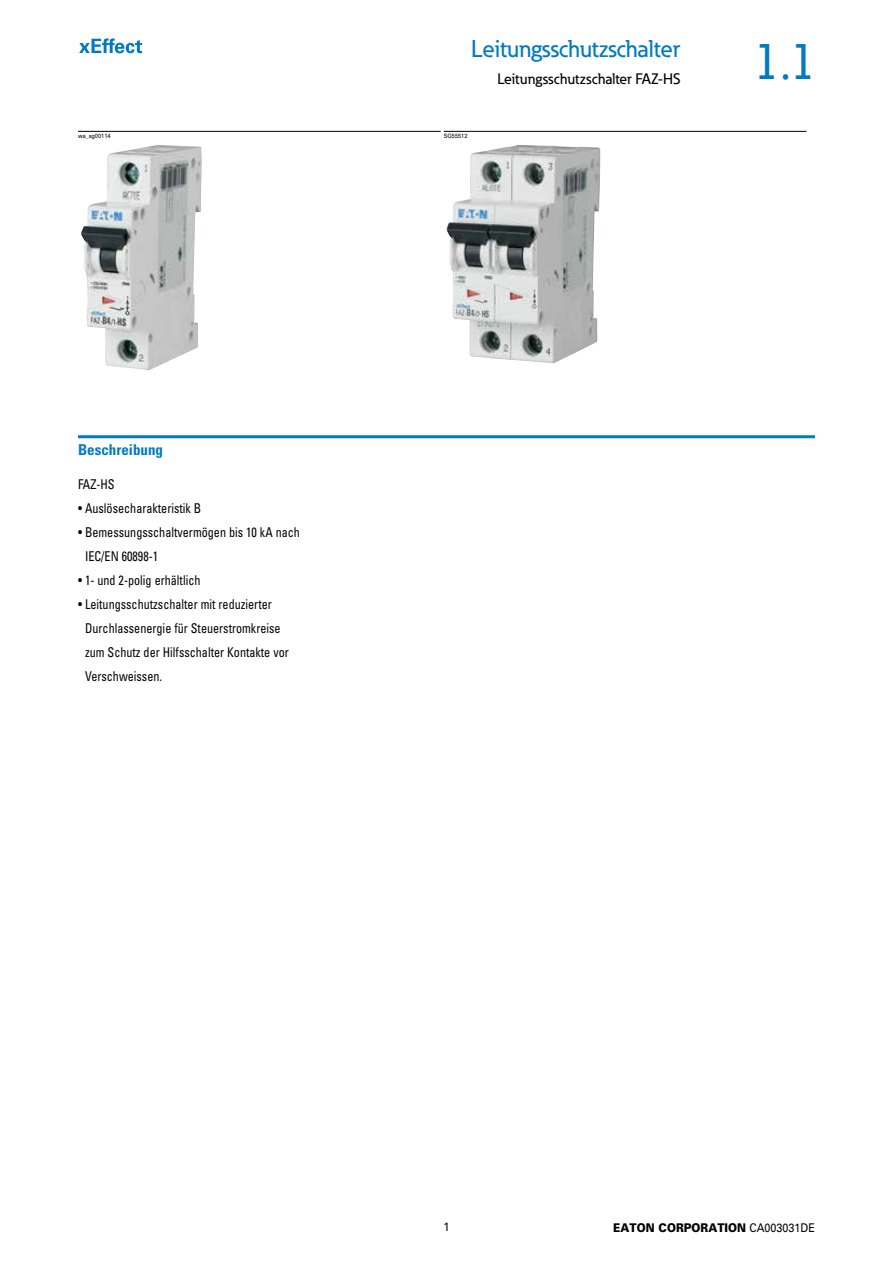
<style>
.page{position:relative;width:893px;height:1263px;background:#fff}
.page>*{position:absolute;margin:0;border:0;box-sizing:border-box;transform-origin:0 0}
.t1{font:500 51px "Eaton";color:#007ac2;scale:.94 1}
.t2{font:500 24px "Eaton";color:#007ac2}
.t3{font:500 15px "Eaton";letter-spacing:.01em;color:#000}
.t4{font:700 condensed 15px "Univers";color:#007ac2}
.t5{font:condensed 13.5px/24px "Univers";color:#000;scale:.9 1}
.t6{font:900 12px "Univers";color:#000;scale:.9 1}
.t7{font:12px "Univers";color:#000;scale:.94 1}
.t8{font:6px "Univers";color:#000;scale:.94 1}
.s1{font-weight:400}
</style>
<div class="page">
<svg style="left:79px;top:38px;width:63px;height:15px"></svg>
<hr style="left:78px;top:435px;width:737px;height:3px;background:#007ac2">
<img style="left:81px;top:145px;width:117px;height:225px">
<hr style="left:78px;top:131px;width:363px;height:1px;background:#000">
<img style="left:447px;top:145px;width:153px;height:218px">
<hr style="left:444px;top:131px;width:362px;height:1px;background:#000">
<h2 class="t2" style="left:471px;top:34px;width:211px">Leitungsschutzschalter</h2>
<p class="t3" style="left:497px;top:69px;width:184px">Leitungsschutzschalter FAZ-HS</p>
<p class="t8" style="left:78px;top:132px;width:36px">wa_sg00114</p>
<p class="t8" style="left:444px;top:132px;width:27px">SG55512</p>
<h1 class="t1" style="left:754px;top:30px;width:68px">1.1</h1>
<p class="t4" style="left:78px;top:441px;width:86px">Beschreibung</p>
<p class="t5" style="left:78px;top:472px;width:42px">FAZ-HS</p>
<p class="t5" style="left:78px;top:496px;width:139px">• Auslösecharakteristik B</p>
<p class="t5" style="left:85px;top:520px;width:240px;text-indent:-7px">• Bemessungsschaltvermögen bis 10 kA nach<br>IEC/EN 60898-1</p>
<p class="t5" style="left:78px;top:568px;width:138px">• 1- und 2-polig erhältlich</p>
<p class="t5" style="left:85px;top:592px;width:228px;text-indent:-7px">• Leitungsschutzschalter mit reduzierter Durchlassenergie für Steuerstromkreise zum Schutz der Hilfsschalter Kontakte vor Verschweissen.</p>
<p class="t7" style="left:443px;top:1219px;width:8px">1</p>
<p class="t6" style="left:613px;top:1220px;width:226px">EATON CORPORATION <span class="s1">CA003031DE</span></p>
</div>
